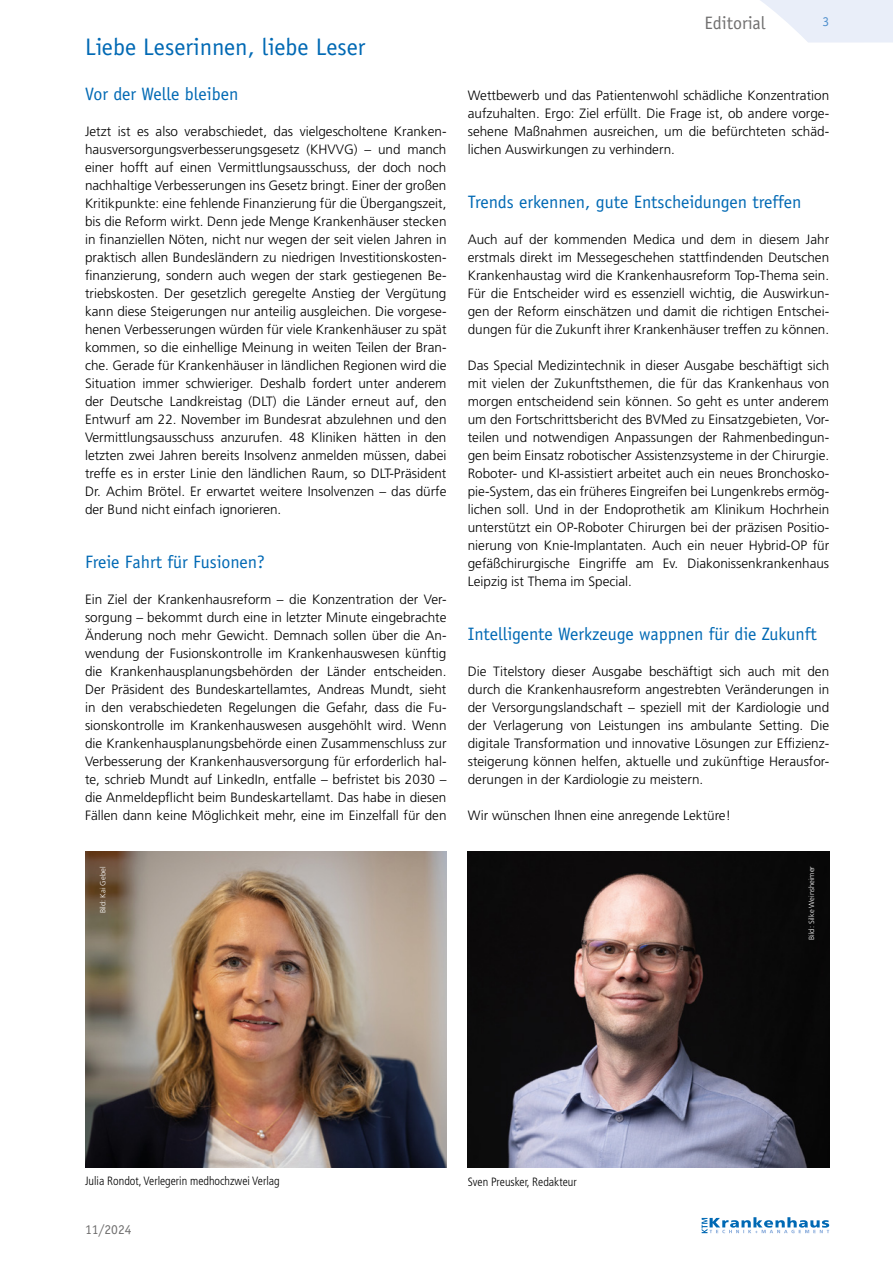
<style>
.page{position:relative;width:893px;height:1263px;background:#fff}
.page>*{position:absolute;margin:0;border:0;box-sizing:border-box;transform-origin:0 0}
.Ueberschrift_1_Editorial{font:24px "Officina Sans Std";color:#0069b4}
.Ueberschrift_2_Editorial{font:18px "Officina Sans Std";color:#0069b4}
.t1{font:18px "Officina Sans Std";color:#706f6f}
.t2{font:300 13.5px/18px "Frutiger LT Std";color:#000;text-align:justify}
.t3{font:13.5px "Officina Sans Std";color:#706f6f}
.t4{font:13.5px "Officina Sans Std";color:#4f8fcd}
.BU{font:300 condensed 12px "Frutiger LT Std";color:#000}
.BU_Quelle_R{font:300 7.5px "Frutiger LT Std";color:#fff}
</style>
<div class="page">
<svg style="left:760px;top:0;width:133px;height:43px"></svg>
<svg style="left:702px;top:1217px;width:127px;height:16px"></svg>
<img style="left:85px;top:852px;width:361px;height:315px">
<img style="left:468px;top:851px;width:361px;height:316px">
<p class="Ueberschrift_1_Editorial" style="left:85px;top:32px;width:282px">Liebe Leserinnen, liebe Leser</p>
<p class="Ueberschrift_2_Editorial" style="left:85px;top:83px;width:155px">Vor der Welle bleiben</p>
<p class="t2" style="left:85px;top:122px;width:363px">Jetzt ist es also verabschiedet, das vielgescholtene Kranken&shy;hausversorgungsverbesserungsgesetz (KHVVG) – und manch einer hofft auf einen Vermittlungsausschuss, der doch noch nachhaltige Verbesserungen ins Gesetz bringt. Einer der großen Kritikpunkte: eine fehlende Finanzierung für die Übergangszeit, bis die Reform wirkt. Denn jede Menge Krankenhäuser stecken in finanziellen Nöten, nicht nur wegen der seit vielen Jahren in praktisch allen Bundesländern zu niedrigen Investitionskosten&shy;finanzierung, sondern auch wegen der stark gestiegenen Be&shy;triebskosten. Der gesetzlich geregelte Anstieg der Vergütung kann diese Steigerungen nur anteilig ausgleichen. Die vorgese&shy;henen Verbesserungen würden für viele Krankenhäuser zu spät kommen, so die einhellige Meinung in weiten Teilen der Bran&shy;che. Gerade für Krankenhäuser in ländlichen Regionen wird die Situation immer schwieriger. Deshalb fordert unter anderem der Deutsche Landkreistag (DLT) die Länder erneut auf, den Entwurf am 22. November im Bundesrat abzulehnen und den Vermittlungsausschuss anzurufen. 48 Kliniken hätten in den letzten zwei Jahren bereits Insolvenz anmelden müssen, dabei treffe es in erster Linie den ländlichen Raum, so DLT-Präsident Dr. Achim Brötel. Er erwartet weitere Insolvenzen – das dürfe der Bund nicht einfach ignorieren.</p>
<p class="Ueberschrift_2_Editorial" style="left:85px;top:551px;width:181px">Freie Fahrt für Fusionen?</p>
<p class="t2" style="left:85px;top:590px;width:363px">Ein Ziel der Krankenhausreform – die Konzentration der Ver&shy;sorgung – bekommt durch eine in letzter Minute eingebrachte Änderung noch mehr Gewicht. Demnach sollen über die An&shy;wendung der Fusionskontrolle im Krankenhauswesen künftig die Krankenhausplanungsbehörden der Länder entscheiden.<br>Der Präsident des Bundeskartellamtes, Andreas Mundt, sieht in den verabschiedeten Regelungen die Gefahr, dass die Fu&shy;sionskontrolle im Krankenhauswesen ausgehöhlt wird. Wenn die Krankenhausplanungsbehörde einen Zusammenschluss zur Verbesserung der Krankenhausversorgung für erforderlich hal&shy;te, schrieb Mundt auf LinkedIn, entfalle – befristet bis 2030 – die Anmeldepflicht beim Bundeskartellamt. Das habe in diesen Fällen dann keine Möglichkeit mehr, eine im Einzelfall für den</p>
<p class="BU_Quelle_R" style="left:99px;top:913px;width:48px;rotate:-90deg">Bild: Kai Gebel</p>
<h2 class="t1" style="left:704px;top:12px;width:63px">Editorial</h2>
<p class="t4" style="left:822px;top:13px;width:8px">3</p>
<p class="t2" style="left:468px;top:86px;width:363px">Wettbewerb und das Patientenwohl schädliche Konzentration aufzuhalten. Ergo: Ziel erfüllt. Die Frage ist, ob andere vorge&shy;sehene Maßnahmen ausreichen, um die befürchteten schäd&shy;lichen Auswirkungen zu verhindern.</p>
<p class="Ueberschrift_2_Editorial" style="left:468px;top:191px;width:335px">Trends erkennen, gute Entscheidungen treffen</p>
<p class="t2" style="left:468px;top:230px;width:363px">Auch auf der kommenden Medica und dem in diesem Jahr erstmals direkt im Messegeschehen stattfindenden Deutschen Krankenhaustag wird die Krankenhausreform Top-Thema sein.<br>Für die Entscheider wird es essenziell wichtig, die Auswirkun&shy;gen der Reform einschätzen und damit die richtigen Entschei&shy;dungen für die Zukunft ihrer Krankenhäuser treffen zu können.</p>
<p class="t2" style="left:468px;top:356px;width:363px">Das Special Medizintechnik in dieser Ausgabe beschäftigt sich mit vielen der Zukunftsthemen, die für das Krankenhaus von morgen entscheidend sein können. So geht es unter anderem um den Fortschrittsbericht des BVMed zu Einsatzgebieten, Vor&shy;teilen und notwendigen Anpassungen der Rahmenbedingun&shy;gen beim Einsatz robotischer Assistenzsysteme in der Chirurgie.<br>Roboter- und KI-assistiert arbeitet auch ein neues Bronchosko&shy;pie-System, das ein früheres Eingreifen bei Lungenkrebs ermög&shy;lichen soll. Und in der Endoprothetik am Klinikum Hochrhein unterstützt ein OP-Roboter Chirurgen bei der präzisen Positio&shy;nierung von Knie-Implantaten. Auch ein neuer Hybrid-OP für gefäßchirurgische Eingriffe am Ev. Diakonissenkrankenhaus Leipzig ist Thema im Special.</p>
<p class="Ueberschrift_2_Editorial" style="left:468px;top:623px;width:351px">Intelligente Werkzeuge wappnen für die Zukunft</p>
<p class="t2" style="left:468px;top:662px;width:363px">Die Titelstory dieser Ausgabe beschäftigt sich auch mit den durch die Krankenhausreform angestrebten Veränderungen in der Versorgungslandschaft – speziell mit der Kardiologie und der Verlagerung von Leistungen ins ambulante Setting. Die digitale Transformation und innovative Lösungen zur Effizienz&shy;steigerung können helfen, aktuelle und zukünftige Herausfor&shy;derungen in der Kardiologie zu meistern.</p>
<p class="t2" style="left:468px;top:806px;width:265px">Wir wünschen Ihnen eine anregende Lektüre!</p>
<p class="BU_Quelle_R" style="left:807px;top:940px;width:76px;rotate:-90deg">Bild: Silke Weinsheimer</p>
<p class="BU" style="left:85px;top:1174px;width:196px">Julia Rondot, Verlegerin medhochzwei Verlag</p>
<p class="t3" style="left:85px;top:1221px;width:48px">11/2024</p>
<p class="BU" style="left:468px;top:1174px;width:110px">Sven Preusker, Redakteur</p>
</div>
